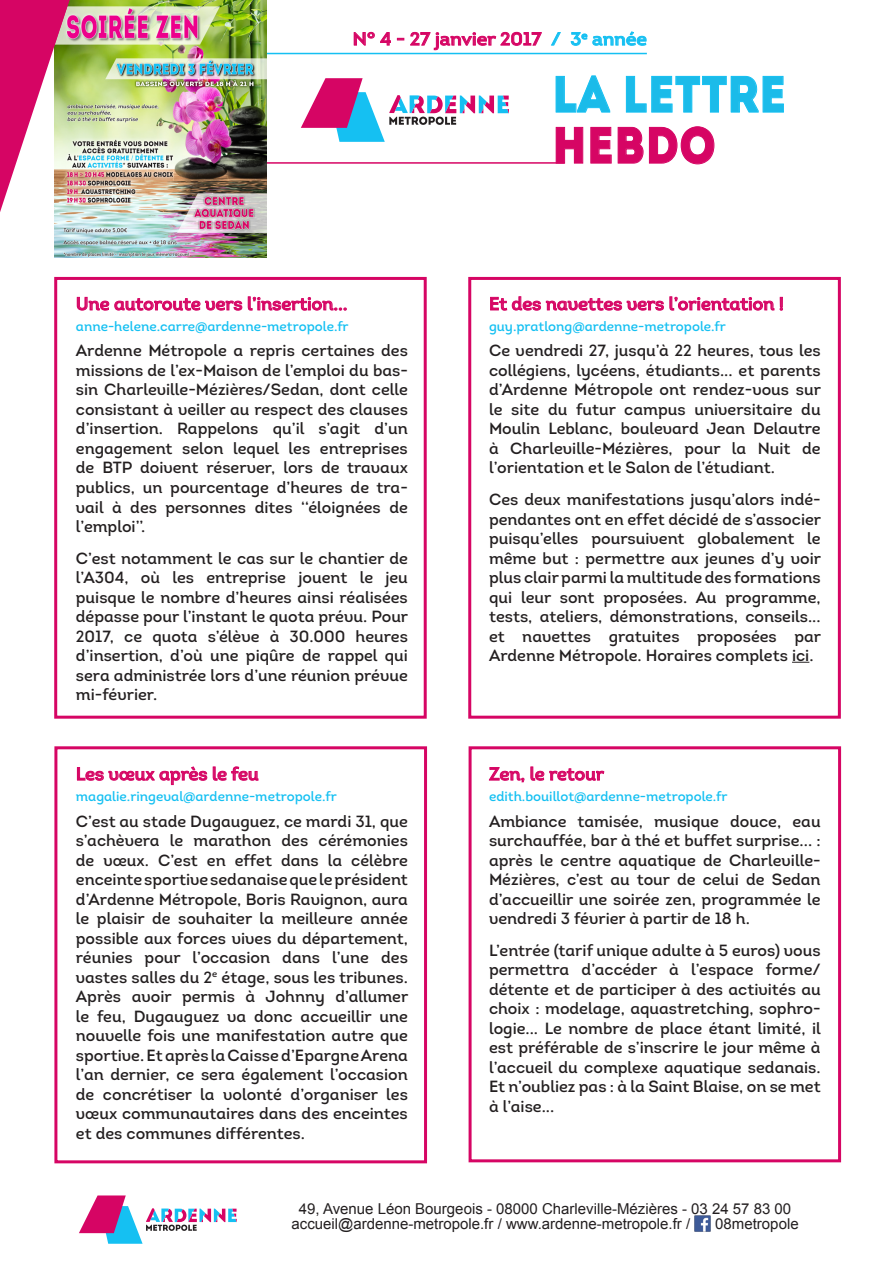
<style>
.page{position:relative;width:893px;height:1263px;background:#fff}
.page>*{position:absolute;margin:0;border:0;box-sizing:border-box;transform-origin:0 0}
.t1{font:51px "Intro";color:#1bbbe9;scale:.89 1}
.t2{font:51px "Intro";color:#d60564;scale:.89 1}
.t3{font:18px "Intro Regular Alt";color:#d60564}
.t4{font:18px "Intro";color:#d60564;scale:1.06 1}
.t5{font:16.2px/19.5px "Intro Regular Alt";color:#231f20;text-align:justify}
.t6{font:15px "Arial";color:#231f20}
.t7{font:13.5px "Intro Regular Alt";color:#15c0f2}
.s1{color:#15c0f2}
</style>
<div class="page">
<hr style="left:192px;top:53px;width:455px;height:1px;background:#15c0f2">
<hr style="left:192px;top:162px;width:372px;height:2px;background:#d60564">
<svg style="left:354px;top:32px;width:37px;height:14px"></svg>
<svg style="left:397px;top:38px;width:7px;height:2px"></svg>
<svg style="left:410px;top:32px;width:132px;height:19px"></svg>
<svg style="left:551px;top:32px;width:10px;height:14px"></svg>
<svg style="left:570px;top:31px;width:77px;height:15px"></svg>
<svg style="left:301px;top:78px;width:208px;height:64px"></svg>
<svg style="left:555px;top:75px;width:55px;height:38px"></svg>
<svg style="left:626px;top:76px;width:158px;height:37px"></svg>
<svg style="left:555px;top:127px;width:28px;height:37px"></svg>
<svg style="left:590px;top:126px;width:125px;height:39px"></svg>
<img style="left:694px;top:1215px;width:17px;height:17px">
<div style="left:54px;top:277px;width:373px;height:442px;border:3px solid #d60564"></div>
<div style="left:468px;top:277px;width:373px;height:442px;border:3px solid #d60564"></div>
<div style="left:469px;top:746px;width:372px;height:416px;border:3px solid #d60564"></div>
<div style="left:54px;top:746px;width:373px;height:417px;border:3px solid #d60564"></div>
<svg style="left:79px;top:1195px;width:158px;height:49px"></svg>
<svg style="left:77px;top:297px;width:165px;height:14px"></svg>
<svg style="left:248px;top:296px;width:99px;height:15px"></svg>
<svg style="left:792px;top:662px;width:17px;height:1px"></svg>
<svg style="left:490px;top:296px;width:293px;height:15px"></svg>
<svg style="left:489px;top:767px;width:35px;height:15px"></svg>
<svg style="left:530px;top:766px;width:74px;height:15px"></svg>
<svg style="left:77px;top:766px;width:130px;height:19px"></svg>
<svg style="left:213px;top:766px;width:46px;height:15px"></svg>
<img style="left:54px;top:0;width:212px;height:257px">
<svg style="left:0;top:0;width:69px;height:212px"></svg>
<p class="t4" style="left:353px;top:28px;width:279px">N° 4 - 27 janvier 2017 <span class="s1">/ 3</span><sup>e</sup> <span class="s1">année</span></p>
<p class="t1" style="left:552px;top:64px;width:265px">LA LETTRE</p>
<p class="t2" style="left:552px;top:115px;width:186px">HEBDO</p>
<p class="t3" style="left:489px;top:292px;width:296px">Et des navettes vers l’orientation !</p>
<p class="t5" style="left:489px;top:341px;width:334px">Ce vendredi 27, jusqu’à 22 heures, tous les collégiens, lycéens, étudiants... et parents d’Ardenne Métropole ont rendez-vous sur</p>
<p class="t5" style="left:489px;top:400px;width:333px">le site du futur campus universitaire du<br>Moulin Leblanc, boulevard Jean Delautre</p>
<p class="t5" style="left:489px;top:439px;width:333px">à Charleville-Mézières, pour la Nuit de l’orientation et le Salon de l’étudiant.</p>
<p class="t5" style="left:489px;top:490px;width:334px">Ces deux manifestations jusqu’alors indé&shy;pendantes ont en effet décidé de s’associer puisqu’elles poursuivent globalement le même but : permettre aux jeunes d’y voir plus clair parmi la multitude des formations qui leur sont proposées. Au programme, tests, ateliers, démonstrations, conseils... et navettes gratuites proposées par Ardenne Métropole. Horaires complets ici.</p>
<p class="t3" style="left:76px;top:292px;width:273px">Une autoroute vers l’insertion...</p>
<p class="t5" style="left:76px;top:341px;width:333px">Ardenne Métropole a repris certaines des</p>
<p class="t5" style="left:76px;top:361px;width:333px">missions de l’ex-Maison de l’emploi du bas&shy;sin Charleville-Mézières/Sedan, dont celle consistant à veiller au respect des clauses d’insertion. Rappelons qu’il s’agit d’un engagement selon lequel les entreprises de BTP doivent réserver, lors de travaux publics, un pourcentage d’heures de tra&shy;vail à des personnes dites ‘‘éloignées de l’emploi’’.</p>
<p class="t5" style="left:76px;top:548px;width:333px">C’est notamment le cas sur le chantier de</p>
<p class="t5" style="left:76px;top:568px;width:334px">l’A304, où les entreprise jouent le jeu puisque le nombre d’heures ainsi réalisées dépasse pour l’instant le quota prévu. Pour 2017, ce quota s’élève à 30.000 heures d’insertion, d’où une piqûre de rappel qui sera administrée lors d’une réunion prévue mi-février.</p>
<p class="t7" style="left:76px;top:318px;width:274px">anne-helene.carre@ardenne-metropole.fr</p>
<p class="t7" style="left:489px;top:318px;width:238px">guy.pratlong@ardenne-metropole.fr</p>
<p class="t3" style="left:76px;top:762px;width:184px">Les vœux après le feu</p>
<p class="t5" style="left:76px;top:811px;width:334px">C’est au stade Dugauguez, ce mardi 31, que s’achèvera le marathon des cérémonies de vœux. C’est en effet dans la célèbre enceinte sportive sedanaise que le président d’Ardenne Métropole, Boris Ravignon, aura le plaisir de souhaiter la meilleure année possible aux forces vives du département, réunies pour l’occasion dans l’une des vastes salles du 2<sup>e</sup> étage, sous les tribunes.<br>Après avoir permis à Johnny d’allumer le feu, Dugauguez va donc accueillir une nouvelle fois une manifestation autre que sportive. Et après la Caisse d’Epargne Arena l’an dernier, ce sera également l’occasion de concrétiser la volonté d’organiser les vœux communautaires dans des enceintes et des communes différentes.</p>
<p class="t3" style="left:489px;top:762px;width:116px">Zen, le retour</p>
<p class="t5" style="left:489px;top:811px;width:333px">Ambiance tamisée, musique douce, eau surchauffée, bar à thé et buffet surprise... :</p>
<p class="t5" style="left:489px;top:850px;width:333px">après le centre aquatique de Charleville-Mézières, c’est au tour de celui de Sedan d’accueillir une soirée zen, programmée le vendredi 3 février à partir de 18 h.</p>
<p class="t5" style="left:489px;top:940px;width:333px">L’entrée (tarif unique adulte à 5 euros) vous</p>
<p class="t5" style="left:489px;top:960px;width:333px">permettra d’accéder à l’espace forme/ détente et de participer à des activités au</p>
<p class="t5" style="left:489px;top:999px;width:333px">choix : modelage, aquastretching, sophro&shy;logie... Le nombre de place étant limité, il est préférable de s’inscrire le jour même à l’accueil du complexe aquatique sedanais.<br>Et n’oubliez pas : à la Saint Blaise, on se met à l’aise...</p>
<p class="t7" style="left:76px;top:787px;width:262px">magalie.ringeval@ardenne-metropole.fr</p>
<p class="t7" style="left:489px;top:787px;width:240px">edith.bouillot@ardenne-metropole.fr</p>
<p class="t6" style="left:299px;top:1199px;width:494px">49, Avenue Léon Bourgeois - 08000 Charleville-Mézières - 03 24 57 83 00</p>
<p class="t6" style="left:291px;top:1214px;width:400px">accueil@ardenne-metropole.fr / www.ardenne-metropole.fr /</p>
<p class="t6" style="left:715px;top:1214px;width:85px">08metropole</p>
</div>
